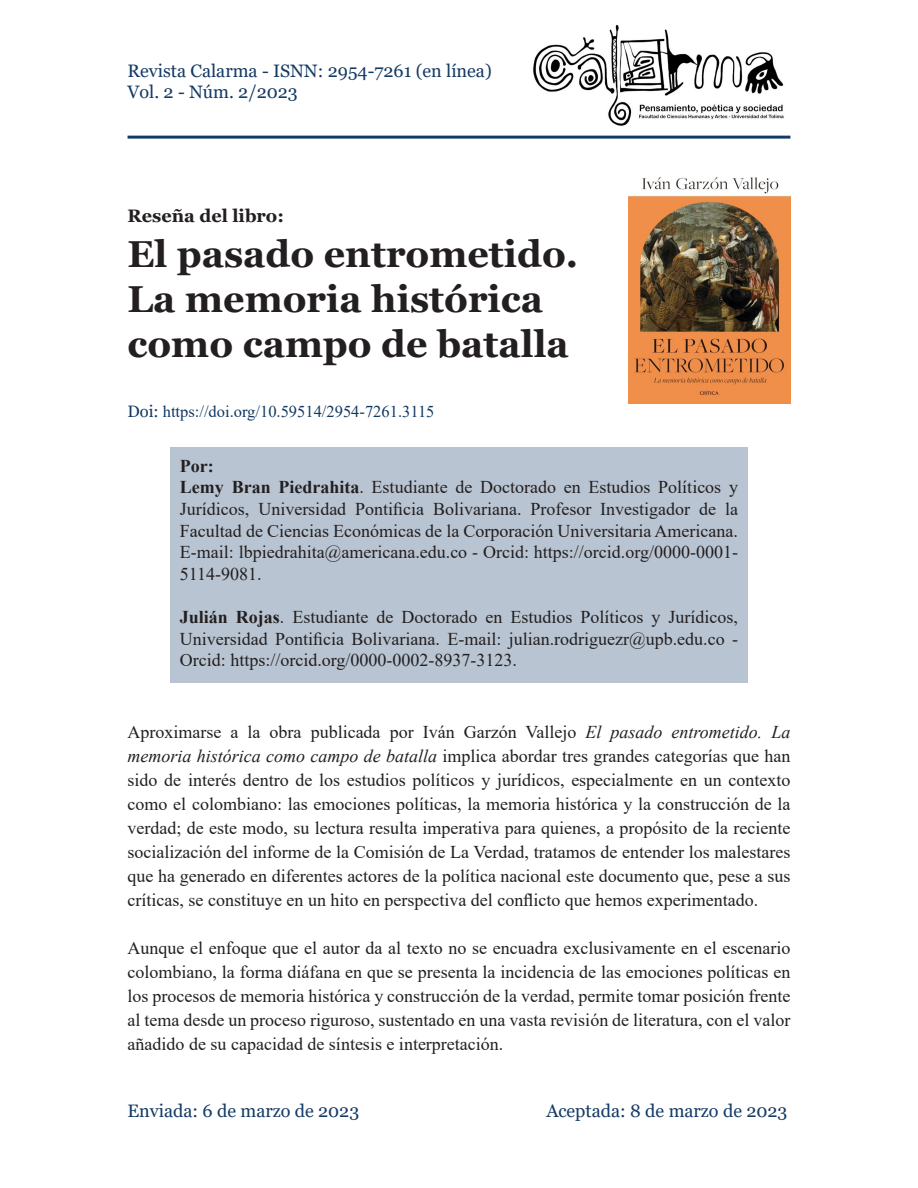
<style>
.page{position:relative;width:918px;height:1188px;background:#fff}
.page>*{position:absolute;margin:0;border:0;box-sizing:border-box;transform-origin:0 0}
.t1{font:700 37.5px/45px "Georgia";color:#231f20}
.t2{font:18px/24px "Times New Roman";color:#231f20;text-align:justify}
.t3{font:18px "Georgia";color:#143a65}
.t4{font:700 18px "Georgia";color:#231f20}
.t5{font:700 18px "Times New Roman";color:#231f20}
.t6{font:16.5px "Times New Roman";color:#113963}
.s1{font-family:"Georgia"}
.s2{font-weight:700}
.s3{font-style:italic}
</style>
<div class="page">
<hr style="left:128px;top:136px;width:662px;height:3px;background:#143a65">
<div style="left:170px;top:447px;width:578px;height:236px;background:#b8c4d1"></div>
<img style="left:533px;top:25px;width:251px;height:101px">
<img style="left:628px;top:177px;width:162px;height:227px">
<p class="t3" style="left:128px;top:60px;width:366px">Revista Calarma - ISNN: 2954-7261 (en línea)</p>
<p class="t3" style="left:128px;top:81px;width:172px">Vol. 2 - Núm. 2/2023</p>
<p class="t4" style="left:128px;top:204px;width:158px">Reseña del libro:</p>
<p class="t1" style="left:128px;top:232px;width:452px">El pasado entrometido.<br>La memoria histórica como campo de batalla</p>
<p class="t6" style="left:128px;top:399px;width:309px"><span class="s1">Doi:</span> https://doi.org/10.59514/2954-7261.3115</p>
<p class="t5" style="left:180px;top:453px;width:35px">Por:</p>
<p class="t2" style="left:180px;top:476px;width:560px;line-height:21.6px"><span class="s2">Lemy Bran Piedrahita</span>. Estudiante de Doctorado en Estudios Políticos y Jurídicos, Universidad Pontificia Bolivariana. Profesor Investigador de la Facultad de Ciencias Económicas de la Corporación Universitaria Americana.<br>E-mail: lbpiedrahita@americana.edu.co - Orcid: https://orcid.org/0000-0001- 5114-9081.</p>
<p class="t2" style="left:180px;top:606px;width:560px;line-height:21.6px"><span class="s2">Julián Rojas</span>. Estudiante de Doctorado en Estudios Políticos y Jurídicos, Universidad Pontificia Bolivariana. E-mail: julian.rodriguezr@upb.edu.co - Orcid: https://orcid.org/0000-0002-8937-3123.</p>
<p class="t2" style="left:128px;top:720px;width:664px">Aproximarse a la obra publicada por Iván Garzón Vallejo <span class="s3">El pasado entrometido. La memoria histórica como campo de batalla</span> implica abordar tres grandes categorías que han sido de interés dentro de los estudios políticos y jurídicos, especialmente en un contexto como el colombiano: las emociones políticas, la memoria histórica y la construcción de la verdad; de este modo, su lectura resulta imperativa para quienes, a propósito de la reciente socialización del informe de la Comisión de La Verdad, tratamos de entender los malestares que ha generado en diferentes actores de la política nacional este documento que, pese a sus críticas, se constituye en un hito en perspectiva del conflicto que hemos experimentado.</p>
<p class="t2" style="left:128px;top:936px;width:664px">Aunque el enfoque que el autor da al texto no se encuadra exclusivamente en el escenario colombiano, la forma diáfana en que se presenta la incidencia de las emociones políticas en los procesos de memoria histórica y construcción de la verdad, permite tomar posición frente al tema desde un proceso riguroso, sustentado en una vasta revisión de literatura, con el valor añadido de su capacidad de síntesis e interpretación.</p>
<p class="t3" style="left:128px;top:1099px;width:233px">Enviada: 6 de marzo de 2023</p>
<p class="t3" style="left:546px;top:1099px;width:243px">Aceptada: 8 de marzo de 2023</p>
</div>
